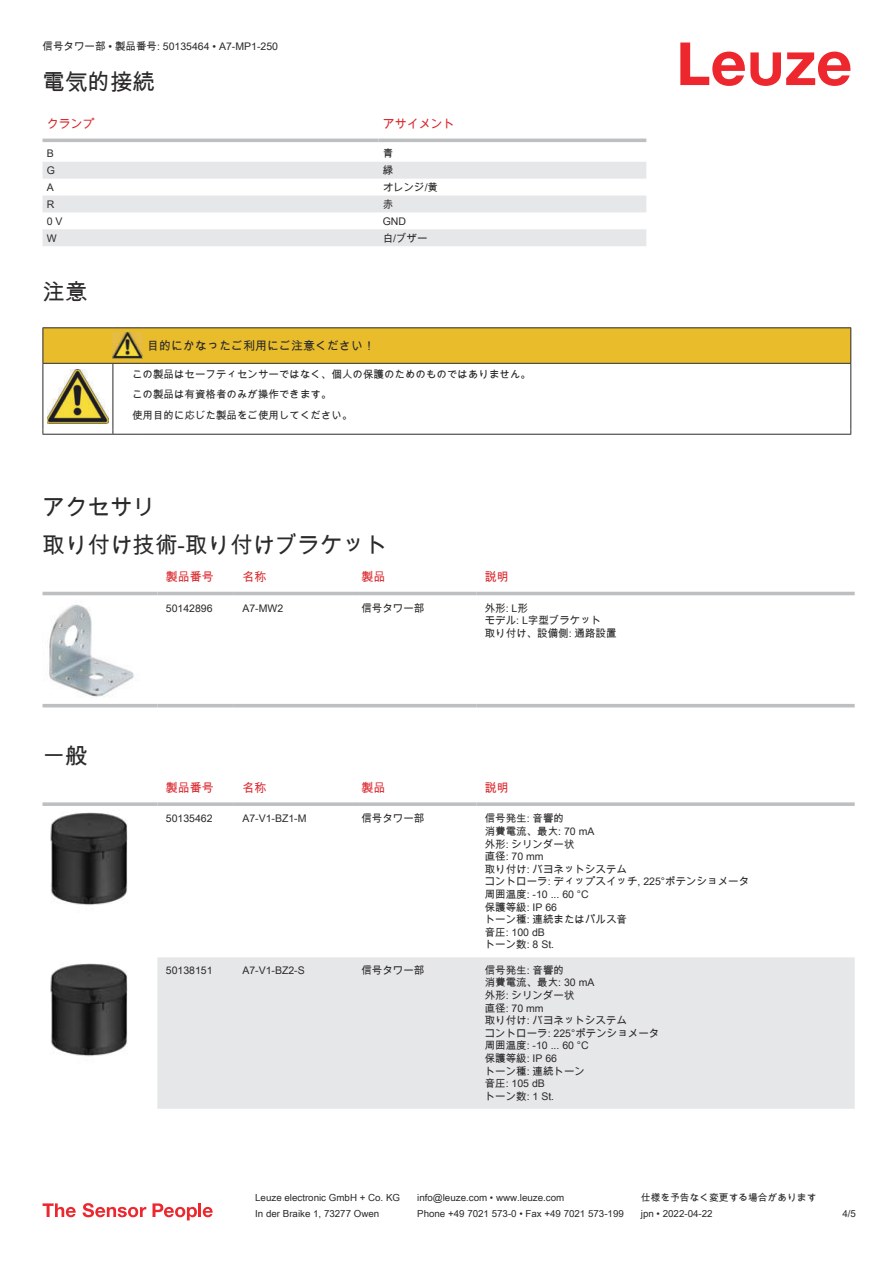
<style>
.page{position:relative;width:893px;height:1263px;background:#fff}
.page>*{position:absolute;margin:0;border:0;box-sizing:border-box;transform-origin:0 0}
.t1{font:22.5px/38.7px "Arial Unicode MS";color:#2b292a}
.t2{font:12px "Arial Unicode MS";color:#db2a30}
.t3{font:12px "Arial Unicode MS";color:#2b292a}
.t4{font:10.5px/12.6px "Arial Unicode MS";color:#2b292a}
.t5{font:9.75px "Arial Unicode MS";color:#2b292a}
</style>
<div class="page">
<svg style="left:680px;top:43px;width:170px;height:43px"></svg>
<svg style="left:43px;top:138px;width:603px;height:1px"></svg>
<svg style="left:43px;top:162px;width:603px;height:84px;fill:#e6e7e9"></svg>
<hr style="left:43px;top:139px;width:335px;height:3px;background:#bdbfc1">
<hr style="left:378px;top:139px;width:268px;height:3px;background:#bdbfc1">
<svg style="left:43px;top:591px;width:812px;height:117px"></svg>
<hr style="left:43px;top:592px;width:114px;height:3px;background:#bdbfc1">
<hr style="left:157px;top:592px;width:77px;height:3px;background:#bdbfc1">
<hr style="left:234px;top:592px;width:119px;height:3px;background:#bdbfc1">
<hr style="left:353px;top:592px;width:123px;height:3px;background:#bdbfc1">
<hr style="left:476px;top:592px;width:379px;height:3px;background:#bdbfc1">
<hr style="left:43px;top:704px;width:114px;height:3px;background:#bdbfc1">
<hr style="left:157px;top:704px;width:77px;height:3px;background:#bdbfc1">
<hr style="left:234px;top:704px;width:119px;height:3px;background:#bdbfc1">
<hr style="left:353px;top:704px;width:123px;height:3px;background:#bdbfc1">
<hr style="left:476px;top:704px;width:379px;height:3px;background:#bdbfc1">
<img style="left:43px;top:599px;width:97px;height:102px">
<div style="left:157px;top:957px;width:698px;height:152px;background:#e6e7e9"></div>
<svg style="left:43px;top:802px;width:114px;height:4px"></svg>
<svg style="left:157px;top:802px;width:77px;height:4px"></svg>
<svg style="left:234px;top:802px;width:119px;height:4px"></svg>
<svg style="left:353px;top:802px;width:123px;height:4px"></svg>
<svg style="left:476px;top:802px;width:379px;height:4px;background:#c3c5c7"></svg>
<img style="left:50px;top:812px;width:78px;height:93px">
<img style="left:50px;top:963px;width:78px;height:93px">
<svg style="left:43px;top:1203px;width:33px;height:14px"></svg>
<svg style="left:83px;top:1203px;width:63px;height:14px"></svg>
<svg style="left:153px;top:1203px;width:44px;height:17px"></svg>
<hr style="left:198px;top:1203px;width:3px;height:14px;background:#ed272d">
<svg style="left:203px;top:1207px;width:10px;height:10px"></svg>
<hr style="left:43px;top:327px;width:70px;height:1px;background:#2b292a">
<hr style="left:113px;top:327px;width:30px;height:1px;background:#2b292a">
<hr style="left:143px;top:327px;width:708px;height:1px;background:#2b292a">
<hr style="left:43px;top:434px;width:70px;height:1px;background:#2b292a">
<hr style="left:113px;top:434px;width:30px;height:1px;background:#2b292a">
<hr style="left:143px;top:434px;width:708px;height:1px;background:#2b292a">
<svg style="left:43px;top:328px;width:808px;height:106px"></svg>
<p class="t4" style="left:43px;top:40px;width:237px">信号タワー部 • 製品番号: 50135464 • A7-MP1-250</p>
<h1 class="t1" style="left:43px;top:62px;width:114px">電気的接続</h1>
<p class="t2" style="left:47px;top:115px;width:49px">クランプ</p>
<p class="t2" style="left:383px;top:115px;width:73px">アサイメント</p>
<p class="t4" style="left:47px;top:147px;width:9px">B</p>
<p class="t4" style="left:383px;top:147px;width:12px">青</p>
<p class="t4" style="left:47px;top:164px;width:10px">G</p>
<p class="t4" style="left:383px;top:164px;width:12px">緑</p>
<p class="t4" style="left:47px;top:181px;width:9px">A</p>
<p class="t4" style="left:383px;top:181px;width:57px">オレンジ/黄</p>
<p class="t4" style="left:47px;top:198px;width:9px">R</p>
<p class="t4" style="left:383px;top:197px;width:12px">赤</p>
<p class="t4" style="left:47px;top:214px;width:17px">0 V</p>
<p class="t4" style="left:383px;top:214px;width:25px">GND</p>
<p class="t4" style="left:47px;top:232px;width:11px">W</p>
<p class="t4" style="left:383px;top:231px;width:46px">白/ブザー</p>
<h1 class="t1" style="left:43px;top:272px;width:46px">注意</h1>
<p class="t3" style="left:147px;top:337px;width:229px">目的にかなったご利用にご注意ください！</p>
<p class="t4" style="left:132px;top:364px;width:400px;line-height:20.2px">この製品はセーフティセンサーではなく、個人の保護のためのものではありません。この製品は有資格者のみが操作できます。<br>使用目的に応じた製品をご使用してください。</p>
<h1 class="t1" style="left:43px;top:487px;width:346px">アクセサリ<br>取り付け技術-取り付けブラケット</h1>
<p class="t2" style="left:166px;top:568px;width:49px">製品番号</p>
<p class="t2" style="left:242px;top:568px;width:25px">名称</p>
<p class="t2" style="left:361px;top:568px;width:25px">製品</p>
<p class="t2" style="left:485px;top:568px;width:25px">説明</p>
<p class="t4" style="left:166px;top:601px;width:48px">50142896</p>
<p class="t4" style="left:242px;top:601px;width:42px">A7-MW2</p>
<p class="t4" style="left:361px;top:601px;width:64px">信号タワー部</p>
<p class="t4" style="left:485px;top:601px;width:133px">外形: L形<br>モデル: L字型ブラケット<br>取り付け、設備側: 通路設置</p>
<h1 class="t1" style="left:43px;top:736px;width:46px">一般</h1>
<p class="t2" style="left:166px;top:778px;width:49px">製品番号</p>
<p class="t2" style="left:242px;top:778px;width:25px">名称</p>
<p class="t2" style="left:361px;top:778px;width:25px">製品</p>
<p class="t2" style="left:485px;top:778px;width:25px">説明</p>
<p class="t4" style="left:166px;top:812px;width:48px">50135462</p>
<p class="t4" style="left:242px;top:812px;width:66px">A7-V1-BZ1-M</p>
<p class="t4" style="left:361px;top:812px;width:64px">信号タワー部</p>
<p class="t4" style="left:485px;top:812px;width:266px">信号発生: 音響的<br>消費電流、最大: 70 mA<br>外形: シリンダー状<br>直径: 70 mm<br>取り付け: バヨネットシステム<br>コントローラ: ディップスイッチ, 225°ポテンショメータ周囲温度: -10 ... 60 °C<br>保護等級: IP 66<br>トーン種: 連続またはパルス音<br>音圧: 100 dB<br>トーン数: 8 St.</p>
<p class="t4" style="left:166px;top:963px;width:48px">50138151</p>
<p class="t4" style="left:242px;top:963px;width:64px">A7-V1-BZ2-S</p>
<p class="t4" style="left:361px;top:963px;width:64px">信号タワー部</p>
<p class="t4" style="left:485px;top:963px;width:176px">信号発生: 音響的<br>消費電流、最大: 30 mA<br>外形: シリンダー状<br>直径: 70 mm<br>取り付け: バヨネットシステム<br>コントローラ: 225°ポテンショメータ周囲温度: -10 ... 60 °C<br>保護等級: IP 66<br>トーン種: 連続トーン<br>音圧: 105 dB<br>トーン数: 1 St.</p>
<p class="t5" style="left:255px;top:1191px;width:146px">Leuze electronic GmbH + Co. KG</p>
<p class="t5" style="left:417px;top:1191px;width:149px">info@leuze.com • www.leuze.com</p>
<p class="t5" style="left:641px;top:1191px;width:177px">仕様を予告なく変更する場合があります</p>
<p class="t5" style="left:255px;top:1206px;width:126px">In der Braike 1, 73277 Owen</p>
<p class="t5" style="left:417px;top:1206px;width:208px">Phone +49 7021 573-0 • Fax +49 7021 573-199</p>
<p class="t5" style="left:641px;top:1206px;width:73px">jpn • 2022-04-22</p>
<p class="t5" style="left:842px;top:1206px;width:15px">4 /5</p>
</div>
